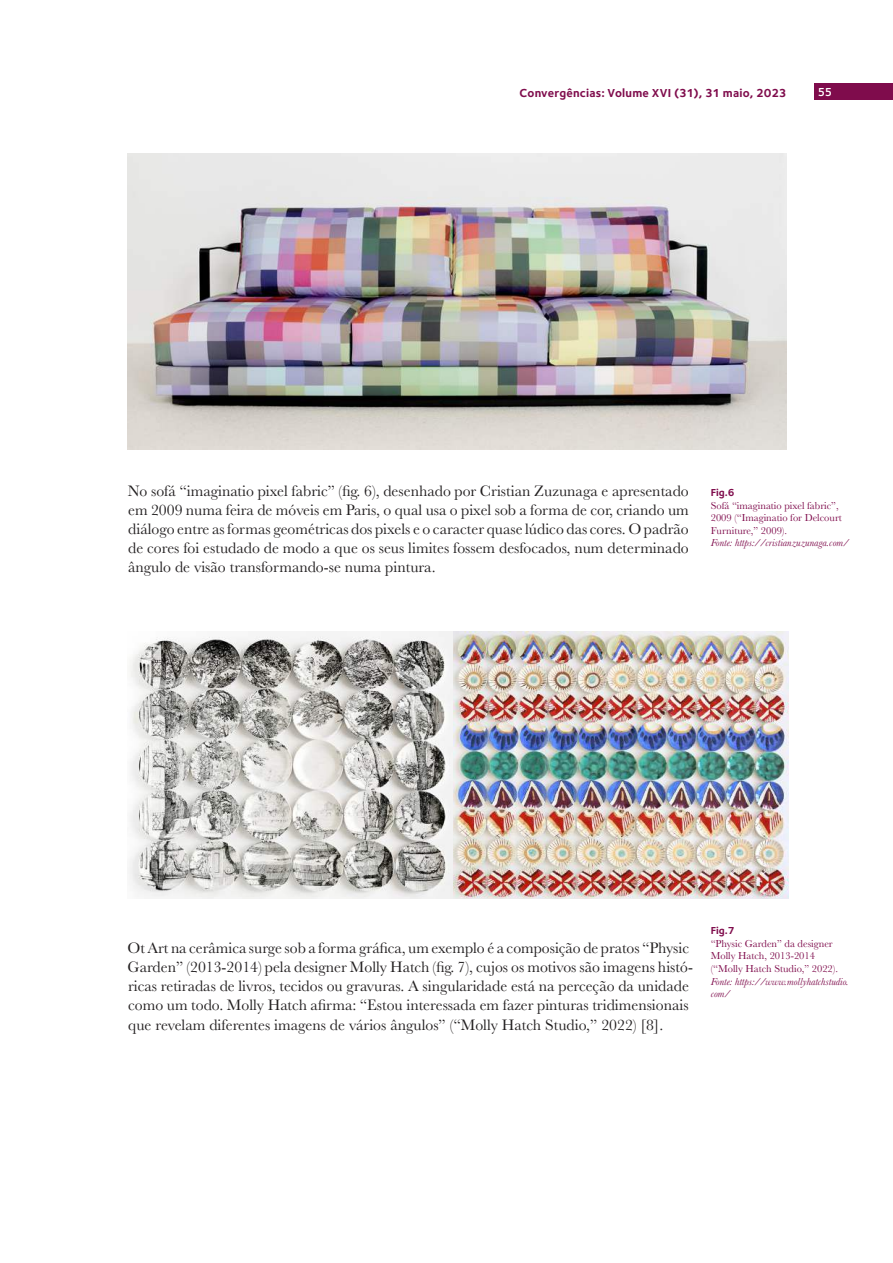
<style>
.page{position:relative;width:893px;height:1263px;background:#fff}
.page>*{position:absolute;margin:0;border:0;box-sizing:border-box;transform-origin:0 0}
.t1{font:15.75px/19px "Baskerville";color:#221f20;text-align:justify}
.t2{font:700 12px "Foundry Sterling";letter-spacing:.015em;color:#7f0c4c}
.t3{font:600 12px "Foundry Sterling";color:#fff}
.t4{font:10.5px/12.6px "Baskerville";color:#7f0c4c}
.t5{font:italic 10.5px/12.6px "Baskerville";color:#7f0c4c}
.t6{font:700 10.5px "Foundry Sterling";letter-spacing:-.005em;color:#7f0c4c}
</style>
<div class="page">
<div style="left:814px;top:83px;width:79px;height:17px;background:#7f0c4c"></div>
<img style="left:128px;top:153px;width:659px;height:296px">
<img style="left:129px;top:631px;width:659px;height:268px">
<p class="t2" style="left:520px;top:88px;width:269px">Convergências: Volume XVI (31), 31 maio, 2023</p>
<p class="t3" style="left:818px;top:87px;width:16px">55</p>
<p class="t1" style="left:128px;top:482px;width:563px">No sofá “imaginatio pixel fabric” (昀椀g. 6), desenhado por Cristian Zuzunaga e apresentado em 2009 numa feira de móveis em Paris, o qual usa o pixel sob a forma de cor, criando um diálogo entre as formas geométricas dos pixels e o caracter quase lúdico das cores. O padrão de cores foi estudado de modo a que os seus limites fossem desfocados, num determinado ângulo de visão transformando-se numa pintura.</p>
<p class="t6" style="left:711px;top:486px;width:25px">Fig.6</p>
<p class="t4" style="left:711px;top:500px;width:133px">Sofá “imaginatio pixel fabric”,<br>2009 (“Imaginatio for Delcourt<br>Furniture,” 2009).</p>
<p class="t5" style="left:711px;top:538px;width:139px">Fonte: https://cristianzuzunaga.com/</p>
<p class="t1" style="left:128px;top:939px;width:567px;text-align:left">Ot Art na cerâmica surge sob a forma grá昀椀ca, um exemplo é a composição de pratos “Physic Garden” (2013-2014) pela designer Molly Hatch (昀椀g. 7), cujos os motivos são imagens histó&shy;ricas retiradas de livros, tecidos ou gravuras. A singularidade está na perceção da unidade como um todo. Molly Hatch a昀椀rma: “Estou interessada em fazer pinturas tridimensionais que revelam diferentes imagens de vários ângulos” (“Molly Hatch Studio,” 2022) [8].</p>
<p class="t6" style="left:711px;top:925px;width:25px">Fig.7</p>
<p class="t4" style="left:711px;top:938px;width:129px">“Physic Garden” da designer<br>Molly Hatch, 2013-2014 (“Molly Hatch Studio,” 2022).</p>
<p class="t5" style="left:711px;top:976px;width:140px">Fonte: https://www.mollyhatchstudio. com/</p>
</div>
